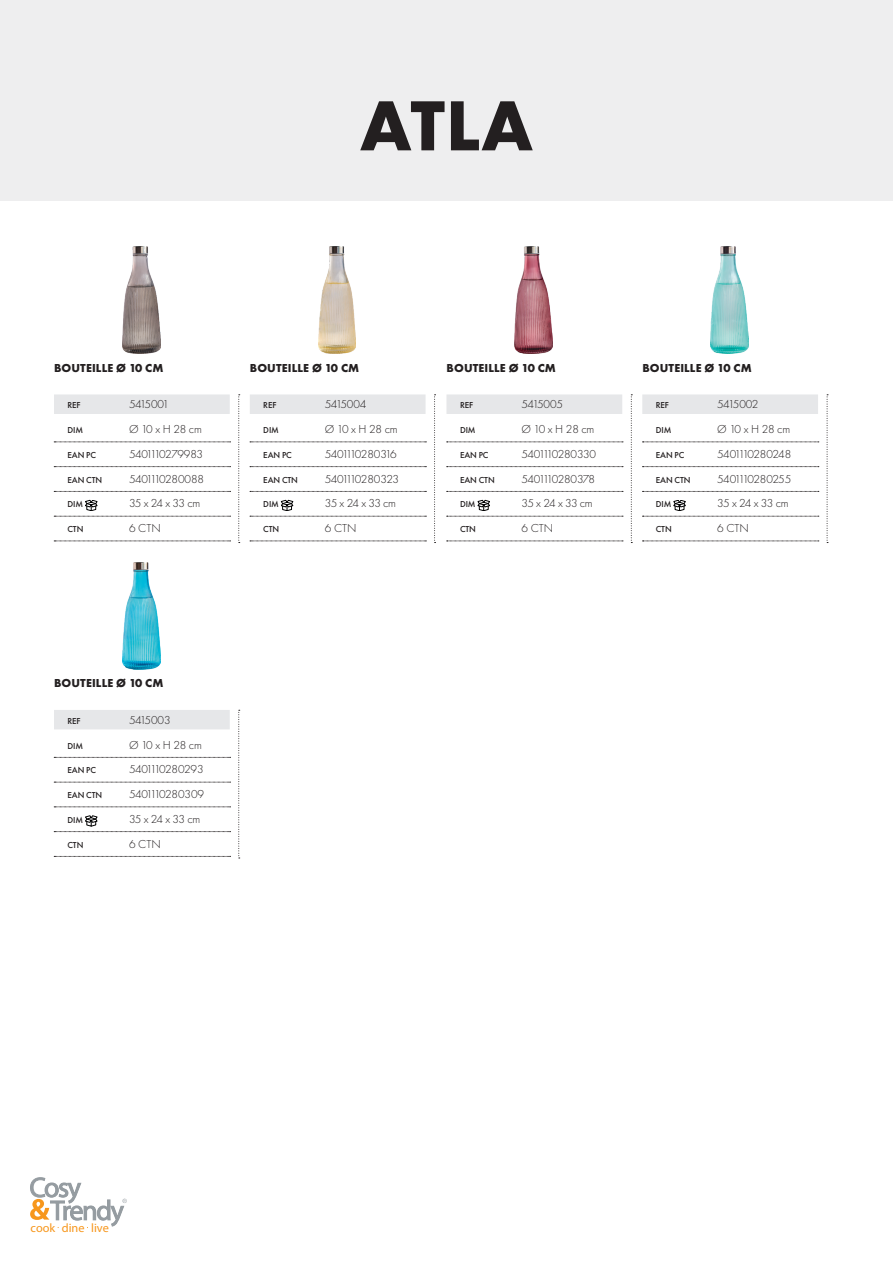
<style>
.page{position:relative;width:893px;height:1263px;background:#fff}
.page>*{position:absolute;margin:0;border:0;box-sizing:border-box;transform-origin:0 0}
.t1{font:700 73.5px "Futura PT";color:#231f20}
.t2{font:12.3px "Myriad Pro";color:#f7971d}
.t3{font:300 12px "Futura PT";letter-spacing:-.045em;color:#231f20}
.t4{font:700 12px "Futura PT";letter-spacing:.01em;color:#231f20}
.t5{font:300 12px "Futura PT";letter-spacing:-.085em;color:#231f20}
.t6{font:300 12px "Futura PT";letter-spacing:-.09em;color:#231f20}
.t7{font:500 9px "Futura PT";letter-spacing:-.01em;color:#231f20}
</style>
<div class="page">
<svg style="left:30px;top:1177px;width:97px;height:51px"></svg>
<div style="left:0;top:0;width:893px;height:201px;background:#eeeeef"></div>
<svg style="left:238px;top:394px;width:2px;height:149px"></svg>
<img style="left:122px;top:247px;width:38px;height:107px">
<div style="left:54px;top:394px;width:176px;height:20px;background:#e6e7e9"></div>
<svg style="left:54px;top:442px;width:177px;height:1px"></svg>
<svg style="left:54px;top:466px;width:177px;height:1px"></svg>
<svg style="left:54px;top:491px;width:177px;height:1px"></svg>
<svg style="left:54px;top:541px;width:177px;height:1px"></svg>
<svg style="left:54px;top:500px;width:177px;height:17px"></svg>
<svg style="left:434px;top:394px;width:2px;height:149px"></svg>
<img style="left:318px;top:247px;width:38px;height:107px">
<div style="left:250px;top:394px;width:176px;height:20px;background:#e6e7e9"></div>
<svg style="left:250px;top:442px;width:176px;height:1px"></svg>
<svg style="left:250px;top:466px;width:176px;height:1px"></svg>
<svg style="left:250px;top:491px;width:176px;height:1px"></svg>
<svg style="left:250px;top:541px;width:176px;height:1px"></svg>
<svg style="left:250px;top:500px;width:176px;height:17px"></svg>
<svg style="left:631px;top:394px;width:1px;height:149px"></svg>
<img style="left:515px;top:247px;width:37px;height:107px">
<div style="left:446px;top:394px;width:176px;height:20px;background:#e6e7e9"></div>
<svg style="left:447px;top:442px;width:176px;height:1px"></svg>
<svg style="left:447px;top:466px;width:176px;height:1px"></svg>
<svg style="left:447px;top:491px;width:176px;height:1px"></svg>
<svg style="left:447px;top:541px;width:176px;height:1px"></svg>
<svg style="left:447px;top:500px;width:176px;height:17px"></svg>
<svg style="left:827px;top:394px;width:1px;height:149px"></svg>
<img style="left:711px;top:247px;width:37px;height:107px">
<div style="left:642px;top:394px;width:176px;height:20px;background:#e6e7e9"></div>
<svg style="left:642px;top:442px;width:177px;height:1px"></svg>
<svg style="left:642px;top:466px;width:177px;height:1px"></svg>
<svg style="left:642px;top:491px;width:177px;height:1px"></svg>
<svg style="left:642px;top:541px;width:177px;height:1px"></svg>
<svg style="left:642px;top:500px;width:177px;height:17px"></svg>
<svg style="left:238px;top:710px;width:2px;height:149px"></svg>
<img style="left:123px;top:562px;width:37px;height:107px">
<div style="left:54px;top:710px;width:176px;height:19px;background:#e6e7e9"></div>
<svg style="left:54px;top:757px;width:177px;height:1px"></svg>
<svg style="left:54px;top:782px;width:177px;height:1px"></svg>
<svg style="left:54px;top:807px;width:177px;height:1px"></svg>
<svg style="left:54px;top:856px;width:177px;height:1px"></svg>
<svg style="left:54px;top:815px;width:177px;height:17px"></svg>
<h1 class="t1" style="left:360px;top:78px;width:175px">ATLA</h1>
<p class="t4" style="left:54px;top:360px;width:111px">BOUTEILLE Ø 10 CM</p>
<p class="t7" style="left:68px;top:400px;width:15px">REF</p>
<p class="t6" style="left:129px;top:398px;width:41px">5415001</p>
<p class="t7" style="left:68px;top:425px;width:17px">DIM</p>
<p class="t3" style="left:129px;top:422px;width:74px">Ø 10 x H 28 cm</p>
<p class="t7" style="left:68px;top:449px;width:30px">EAN PC</p>
<p class="t3" style="left:129px;top:447px;width:76px">5401110279983</p>
<p class="t7" style="left:68px;top:474px;width:36px">EAN CTN</p>
<p class="t3" style="left:129px;top:472px;width:77px">5401110280088</p>
<p class="t7" style="left:68px;top:499px;width:17px">DIM</p>
<p class="t3" style="left:129px;top:497px;width:73px">35 x 24 x 33 cm</p>
<p class="t7" style="left:68px;top:524px;width:17px">CTN</p>
<p class="t3" style="left:129px;top:521px;width:33px">6 CTN</p>
<p class="t4" style="left:250px;top:360px;width:111px">BOUTEILLE Ø 10 CM</p>
<p class="t7" style="left:263px;top:400px;width:15px">REF</p>
<p class="t3" style="left:325px;top:398px;width:43px">5415004</p>
<p class="t7" style="left:263px;top:425px;width:17px">DIM</p>
<p class="t3" style="left:325px;top:422px;width:74px">Ø 10 x H 28 cm</p>
<p class="t7" style="left:263px;top:449px;width:30px">EAN PC</p>
<p class="t5" style="left:325px;top:447px;width:74px">5401110280316</p>
<p class="t7" style="left:263px;top:474px;width:36px">EAN CTN</p>
<p class="t3" style="left:325px;top:472px;width:76px">5401110280323</p>
<p class="t7" style="left:263px;top:499px;width:17px">DIM</p>
<p class="t3" style="left:325px;top:497px;width:73px">35 x 24 x 33 cm</p>
<p class="t7" style="left:263px;top:524px;width:17px">CTN</p>
<p class="t3" style="left:325px;top:521px;width:33px">6 CTN</p>
<p class="t4" style="left:447px;top:360px;width:111px">BOUTEILLE Ø 10 CM</p>
<p class="t7" style="left:460px;top:400px;width:15px">REF</p>
<p class="t3" style="left:521px;top:398px;width:43px">5415005</p>
<p class="t7" style="left:460px;top:425px;width:17px">DIM</p>
<p class="t3" style="left:521px;top:422px;width:74px">Ø 10 x H 28 cm</p>
<p class="t7" style="left:460px;top:449px;width:30px">EAN PC</p>
<p class="t3" style="left:521px;top:447px;width:76px">5401110280330</p>
<p class="t7" style="left:460px;top:474px;width:36px">EAN CTN</p>
<p class="t3" style="left:521px;top:472px;width:75px">5401110280378</p>
<p class="t7" style="left:460px;top:499px;width:17px">DIM</p>
<p class="t3" style="left:521px;top:497px;width:73px">35 x 24 x 33 cm</p>
<p class="t7" style="left:460px;top:524px;width:17px">CTN</p>
<p class="t3" style="left:521px;top:521px;width:33px">6 CTN</p>
<p class="t4" style="left:642px;top:360px;width:111px">BOUTEILLE Ø 10 CM</p>
<p class="t7" style="left:656px;top:400px;width:15px">REF</p>
<p class="t3" style="left:717px;top:398px;width:43px">5415002</p>
<p class="t7" style="left:656px;top:425px;width:17px">DIM</p>
<p class="t3" style="left:717px;top:422px;width:74px">Ø 10 x H 28 cm</p>
<p class="t7" style="left:656px;top:449px;width:30px">EAN PC</p>
<p class="t3" style="left:717px;top:447px;width:75px">5401110280248</p>
<p class="t7" style="left:656px;top:474px;width:36px">EAN CTN</p>
<p class="t3" style="left:717px;top:472px;width:75px">5401110280255</p>
<p class="t7" style="left:656px;top:499px;width:17px">DIM</p>
<p class="t3" style="left:717px;top:497px;width:73px">35 x 24 x 33 cm</p>
<p class="t7" style="left:656px;top:524px;width:17px">CTN</p>
<p class="t3" style="left:717px;top:521px;width:33px">6 CTN</p>
<p class="t4" style="left:54px;top:675px;width:111px">BOUTEILLE Ø 10 CM</p>
<p class="t7" style="left:68px;top:715px;width:15px">REF</p>
<p class="t3" style="left:129px;top:713px;width:43px">5415003</p>
<p class="t7" style="left:68px;top:740px;width:17px">DIM</p>
<p class="t3" style="left:129px;top:738px;width:74px">Ø 10 x H 28 cm</p>
<p class="t7" style="left:68px;top:765px;width:30px">EAN PC</p>
<p class="t3" style="left:129px;top:763px;width:76px">5401110280293</p>
<p class="t7" style="left:68px;top:790px;width:36px">EAN CTN</p>
<p class="t3" style="left:129px;top:787px;width:77px">5401110280309</p>
<p class="t7" style="left:68px;top:814px;width:17px">DIM</p>
<p class="t3" style="left:129px;top:812px;width:73px">35 x 24 x 33 cm</p>
<p class="t7" style="left:68px;top:839px;width:17px">CTN</p>
<p class="t3" style="left:129px;top:837px;width:33px">6 CTN</p>
<p class="t2" style="left:31px;top:1220px;width:80px">cook dine live</p>
</div>
